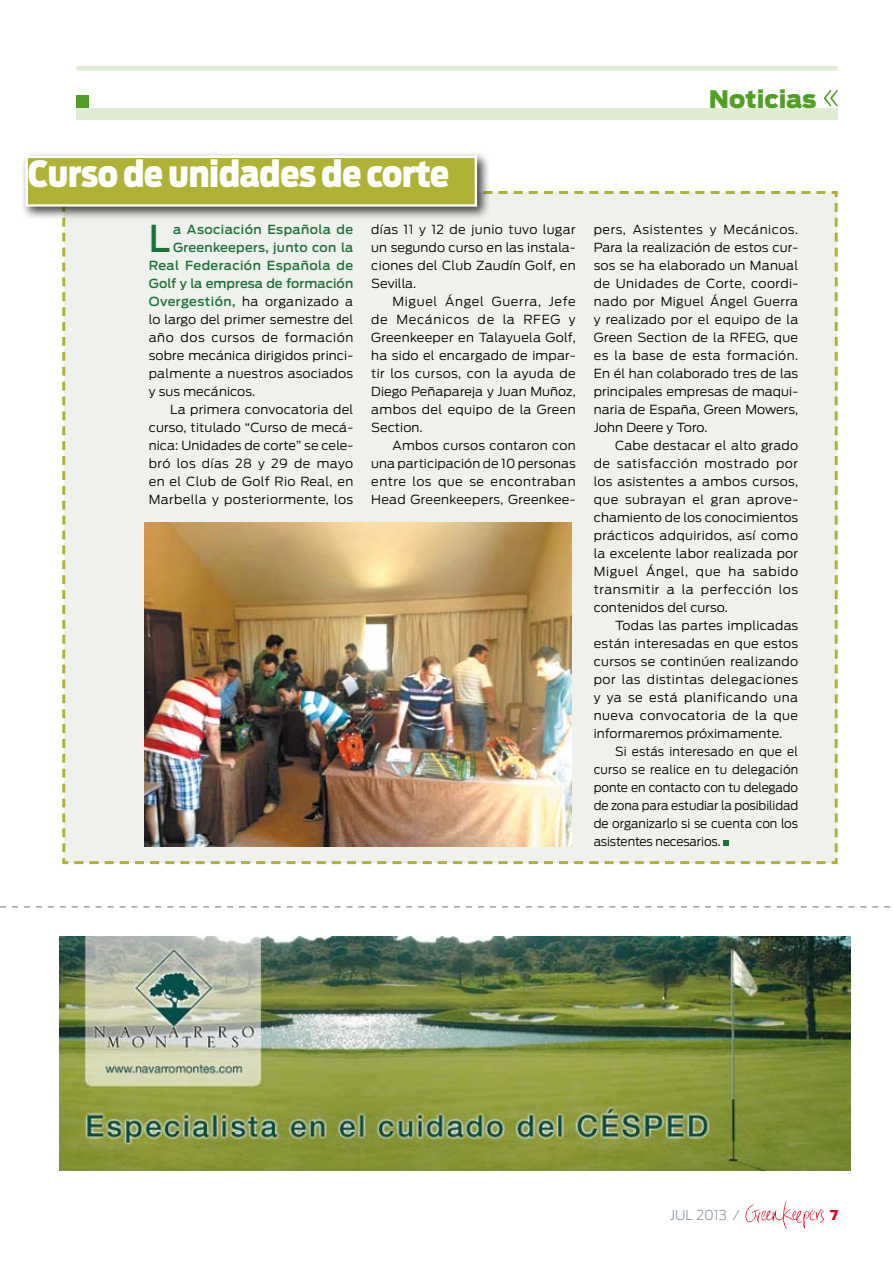
<style>
.page{position:relative;width:893px;height:1263px;background:#fff}
.page>*{position:absolute;margin:0;border:0;box-sizing:border-box;transform-origin:0 0}
.t1{font:500 36.75px "Antenna";color:#1b7137}
.t2{font:900 36px "Antenna Cond";letter-spacing:-.005em;color:#fff}
.t3{font:900 24px "Antenna";color:#51a025}
.t4{font:200 13.5px "Antenna";color:#697c86}
.t5{font:900 13.5px "Antenna";color:#e2001a}
.t6{font:300 12.45px/18px "Antenna";letter-spacing:.01em;color:#000;text-align:justify}
.t7{font:500 12.45px "Antenna";letter-spacing:.02em;color:#1b7137}
.t8{font:300 12.45px "Antenna";letter-spacing:.04em;color:#000}
.t9{font:300 12.45px "Antenna";letter-spacing:.03em;color:#000}
.s1{font-weight:500;color:#1b7137}
</style>
<div class="page">
<img style="left:745px;top:1201px;width:79px;height:28px">
<div style="left:77px;top:108px;width:761px;height:11px;background:#e1ecd5"></div>
<div style="left:77px;top:66px;width:761px;height:5px;background:#e1ecd5"></div>
<svg style="left:824px;top:90px;width:14px;height:16px"></svg>
<div style="left:77px;top:95px;width:12px;height:13px;background:#51a025"></div>
<img style="left:59px;top:936px;width:791px;height:234px">
<svg style="left:0;top:906px;width:891px;height:2px"></svg>
<div style="left:62px;top:191px;width:776px;height:674px;background:#eff1ec"></div>
<div style="left:20px;top:150px;width:470px;height:69px;background:#000;opacity:.75"></div>
<div style="left:27px;top:157px;width:449px;height:48px;background:#afb234"></div>
<div style="left:26px;top:156px;width:451px;height:51px;border:2px solid #fff"></div>
<svg style="left:723px;top:840px;width:6px;height:6px"></svg>
<img style="left:145px;top:522px;width:427px;height:324px">
<h3 class="t3" style="left:709px;top:85px;width:109px">Noticias</h3>
<h2 class="t2" style="left:28px;top:152px;width:423px">Curso de unidades de corte</h2>
<h1 class="t1" style="left:149px;top:217px;width:23px">L</h1>
<p class="t7" style="left:173px;top:222px;width:182px">a Asociación Española de</p>
<p class="t6" style="left:371px;top:221px;width:206px">días 11 y 12 de junio tuvo lugar un segundo curso en las instala&shy;ciones del Club Zaudín Golf, en Sevilla.</p>
<p class="t6" style="left:371px;top:293px;width:206px;text-indent:21px">Miguel Ángel Guerra, Jefe de Mecánicos de la RFEG y Greenkeeper en Talayuela Golf, ha sido el encargado de impar&shy;tir los cursos, con la ayuda de Diego Peñapareja y Juan Muñoz, ambos del equipo de la Green Section.</p>
<p class="t6" style="left:371px;top:437px;width:206px;text-indent:21px">Ambos cursos contaron con una participación de 10 personas entre los que se encontraban Head Greenkeepers, Greenkee-</p>
<p class="t7" style="left:173px;top:240px;width:182px">Greenkeepers, junto con la</p>
<p class="t7" style="left:149px;top:258px;width:206px">Real Federación Española de</p>
<p class="t7" style="left:149px;top:276px;width:206px">Golf y la empresa de formación</p>
<p class="t8" style="left:149px;top:294px;width:206px"><span class="s1">Overgestión,</span> ha organizado a</p>
<p class="t6" style="left:149px;top:311px;width:206px">lo largo del primer semestre del</p>
<p class="t8" style="left:149px;top:330px;width:206px">año dos cursos de formación</p>
<p class="t6" style="left:149px;top:347px;width:206px">sobre mecánica dirigidos princi-</p>
<p class="t6" style="left:149px;top:365px;width:206px">palmente a nuestros asociados</p>
<p class="t6" style="left:149px;top:383px;width:108px">y sus mecánicos.</p>
<p class="t6" style="left:170px;top:401px;width:185px">La primera convocatoria del</p>
<p class="t6" style="left:149px;top:419px;width:206px">curso, titulado “Curso de mecá-</p>
<p class="t6" style="left:149px;top:437px;width:206px">nica: Unidades de corte” se cele-</p>
<p class="t6" style="left:149px;top:455px;width:206px">bró los días 28 y 29 de mayo</p>
<p class="t6" style="left:149px;top:473px;width:206px">en el Club de Golf Rio Real, en</p>
<p class="t9" style="left:149px;top:492px;width:206px">Marbella y posteriormente, los</p>
<p class="t6" style="left:594px;top:221px;width:206px">pers, Asistentes y Mecánicos.<br>Para la realización de estos cur&shy;sos se ha elaborado un Manual de Unidades de Corte, coordi&shy;nado por Miguel Ángel Guerra y realizado por el equipo de la Green Section de la RFEG, que es la base de esta formación.<br>En él han colaborado tres de las principales empresas de maqui&shy;naria de España, Green Mowers, John Deere y Toro.</p>
<p class="t6" style="left:594px;top:437px;width:206px;text-indent:21px">Cabe destacar el alto grado de satisfacción mostrado por los asistentes a ambos cursos, que subrayan el gran aprove&shy;chamiento de los conocimientos prácticos adquiridos, así como la excelente labor realizada por Miguel Ángel, que ha sabido transmitir a la perfección los contenidos del curso.</p>
<p class="t6" style="left:594px;top:617px;width:206px;text-indent:21px">Todas las partes implicadas están interesadas en que estos cursos se continúen realizando por las distintas delegaciones y ya se está planificando una nueva convocatoria de la que informaremos próximamente.</p>
<p class="t6" style="left:594px;top:743px;width:206px;text-indent:21px">Si estás interesado en que el curso se realice en tu delegación ponte en contacto con tu delegado de zona para estudiar la posibilidad de organizarlo si se cuenta con los asistentes necesarios.</p>
<p class="t4" style="left:670px;top:1207px;width:71px">JUL 2013 /</p>
<p class="t5" style="left:830px;top:1207px;width:10px">7</p>
</div>
